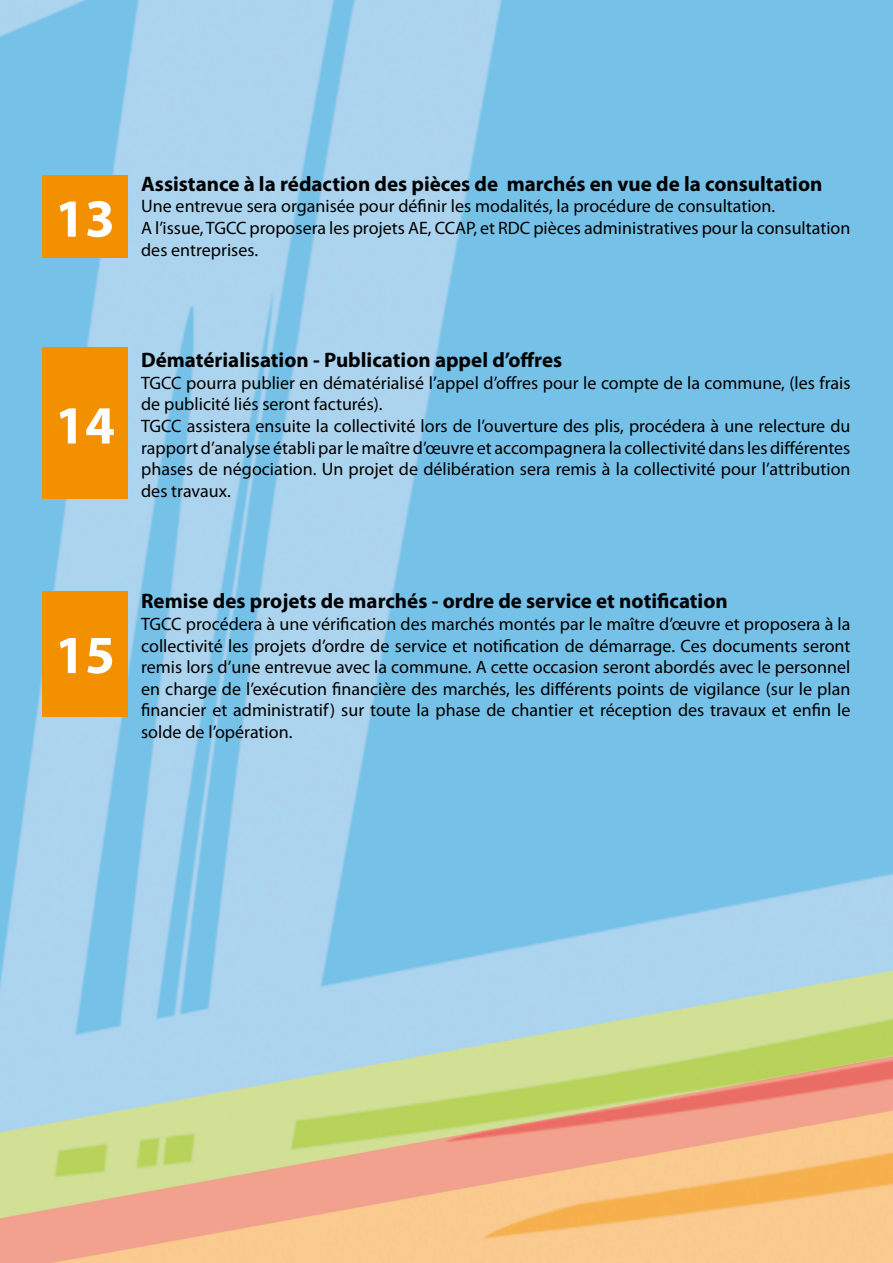
<style>
.page{position:relative;width:893px;height:1263px;background:#fff}
.page>*{position:absolute;margin:0;border:0;box-sizing:border-box;transform-origin:0 0}
.t1{font:700 54px "Myriad Pro";color:#fff}
.t2{font:700 21px "Myriad Pro";color:#000}
.t3{font:18px/21.6px "Myriad Pro";color:#000}
</style>
<div class="page">
<img style="left:0;top:0;width:893px;height:1263px">
<div style="left:43px;top:175px;width:85px;height:83px;background:#f29000"></div>
<div style="left:43px;top:348px;width:85px;height:151px;background:#f29000"></div>
<div style="left:43px;top:591px;width:85px;height:125px;background:#f29000"></div>
<p class="t1" style="left:55px;top:183px;width:61px">13</p>
<p class="t2" style="left:141px;top:170px;width:683px">Assistance à la rédaction des pièces de marchés en vue de la consultation</p>
<p class="t3" style="left:141px;top:195px;width:636px">Une entrevue sera organisée pour définir les modalités, la procédure de consultation.</p>
<p class="t3" style="left:141px;top:217px;width:711px">A l’issue, TGCC proposera les projets AE, CCAP, et RDC pièces administratives pour la consultation des entreprises.</p>
<p class="t1" style="left:55px;top:390px;width:61px">14</p>
<p class="t2" style="left:141px;top:346px;width:423px">Dématérialisation - Publication appel d’offres</p>
<p class="t3" style="left:141px;top:372px;width:711px">TGCC pourra publier en dématérialisé l’appel d’offres pour le compte de la commune, (les frais de publicité liés seront facturés).</p>
<p class="t3" style="left:141px;top:415px;width:711px;text-align:justify">TGCC assistera ensuite la collectivité lors de l’ouverture des plis, procédera à une relecture du rapport d’analyse établi par le maître d’œuvre et accompagnera la collectivité dans les différentes phases de négociation. Un projet de délibération sera remis à la collectivité pour l’attribution des travaux.</p>
<p class="t1" style="left:55px;top:620px;width:61px">15</p>
<p class="t2" style="left:141px;top:588px;width:588px">Remise des projets de marchés - ordre de service et notification</p>
<p class="t3" style="left:141px;top:613px;width:711px;text-align:justify">TGCC procédera à une vérification des marchés montés par le maître d’œuvre et proposera à la collectivité les projets d’ordre de service et notification de démarrage. Ces documents seront remis lors d’une entrevue avec la commune. A cette occasion seront abordés avec le personnel en charge de l’exécution financière des marchés, les différents points de vigilance (sur le plan financier et administratif) sur toute la phase de chantier et réception des travaux et enfin le solde de l’opération.</p>
</div>
